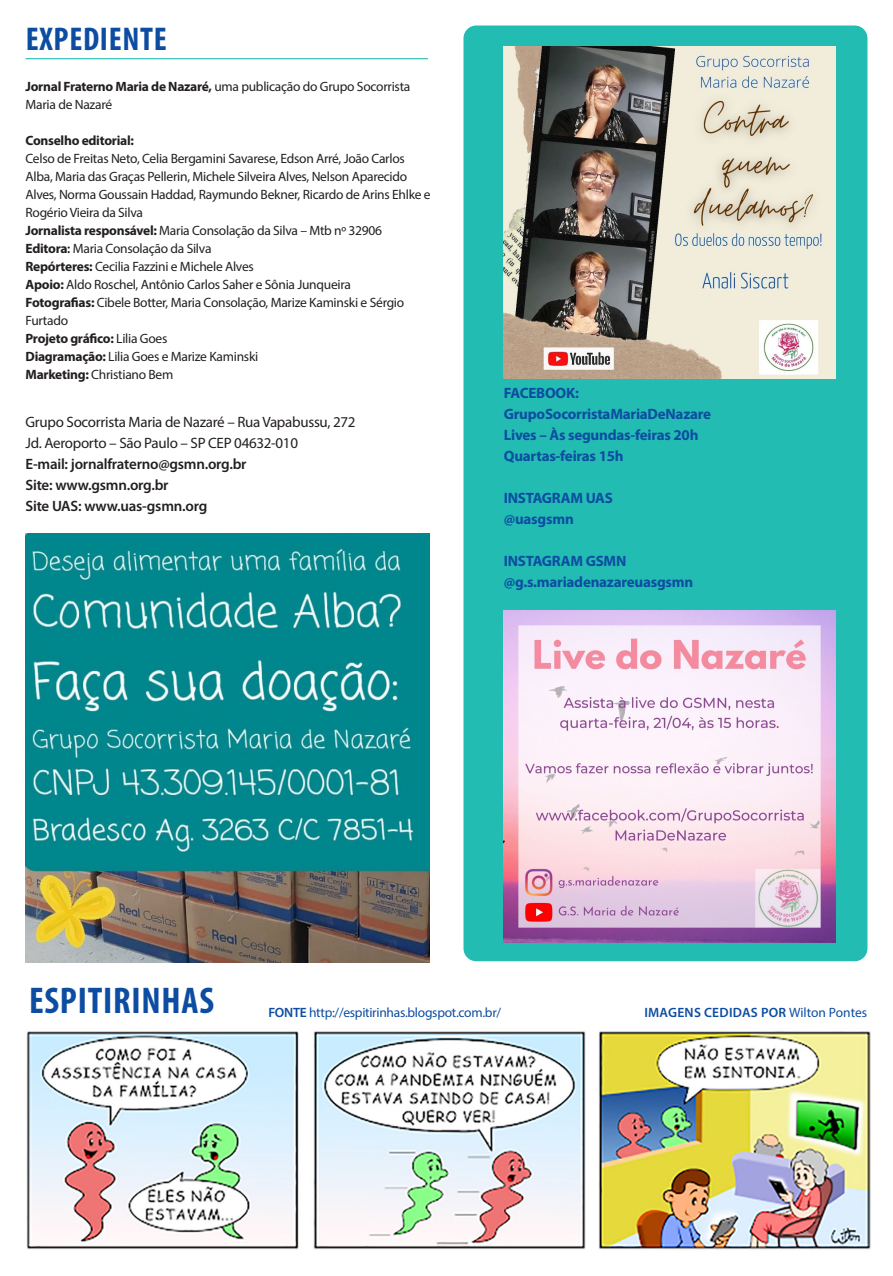
<style>
.page{position:relative;width:893px;height:1276px;background:#fff}
.page>*{position:absolute;margin:0;border:0;box-sizing:border-box;transform-origin:0 0}
.t1{font:700 condensed 37.35px "Myriad Pro";letter-spacing:.02em;color:#0d4da1}
.t2{font:700 condensed 33px "Myriad Pro";letter-spacing:.02em;color:#0d4da1}
.abertura_de_texto_1a{font:700 15px "Myriad Pro";letter-spacing:-.015em;color:#0d4da1}
.texto{font:15px/21px "Myriad Pro";letter-spacing:-.02em;color:#231f20}
.abertura_de_texto_1a-2{font:600 15px "Myriad Pro";letter-spacing:-.015em;color:#231f20}
.texto-2{font:13.5px/18px "Myriad Pro";letter-spacing:-.02em;color:#231f20}
.texto-3{font:700 13.5px "Myriad Pro";letter-spacing:-.02em;color:#231f20}
.t3{font:13.5px "Myriad Pro";letter-spacing:-.02em;color:#0d4da1}
.t4{font:600 13.5px "Myriad Pro";letter-spacing:.02em;color:#0d4da1}
.s1{font-weight:700}
.s2{font-weight:600}
.s3{font-weight:400}
</style>
<div class="page">
<div style="left:463px;top:26px;width:404px;height:935px;background:#22bcb3;border-radius:13px"></div>
<hr style="left:26px;top:58px;width:402px;height:1px;background:#22bcb3">
<img style="left:26px;top:1031px;width:845px;height:219px">
<img style="left:26px;top:533px;width:403px;height:429px">
<img style="left:504px;top:610px;width:331px;height:332px">
<img style="left:504px;top:47px;width:331px;height:331px">
<p class="t2" style="left:26px;top:19px;width:142px">EXPEDIENTE</p>
<p class="texto-2" style="left:26px;top:77px;width:386px"><span class="s1">Jornal Fraterno Maria de Nazaré,</span> uma publicação do Grupo Socorrista<br>Maria de Nazaré</p>
<p class="texto-3" style="left:26px;top:132px;width:110px">Conselho editorial:</p>
<p class="texto-2" style="left:26px;top:149px;width:407px">Celso de Freitas Neto, Celia Bergamini Savarese, Edson Arré, João Carlos Alba, Maria das Graças Pellerin, Michele Silveira Alves, Nelson Aparecido Alves, Norma Goussain Haddad, Raymundo Bekner, Ricardo de Arins Ehlke e Rogério Vieira da Silva</p>
<p class="texto-2" style="left:26px;top:221px;width:358px"><span class="s1">Jornalista responsável:</span> Maria Consolação da Silva – Mtb nº 32906</p>
<p class="texto-2" style="left:26px;top:239px;width:188px"><span class="s1">Editora</span><span class="s2">:</span> Maria Consolação da Silva</p>
<p class="texto-2" style="left:26px;top:257px;width:230px"><span class="s1">Repórteres:</span> Cecilia Fazzini e Michele Alves</p>
<p class="texto-2" style="left:26px;top:275px;width:327px"><span class="s1">Apoio:</span> Aldo Roschel, Antônio Carlos Saher e Sônia Junqueira</p>
<p class="texto-2" style="left:26px;top:293px;width:380px"><span class="s1">Fotografias:</span> Cibele Botter, Maria Consolação, Marize Kaminski e Sérgio<br>Furtado</p>
<p class="texto-3" style="left:26px;top:330px;width:143px">Projeto gráfico: <span class="s3">Lilia Goes</span></p>
<p class="texto-2" style="left:26px;top:347px;width:234px"><span class="s1">Diagramação:</span> Lilia Goes e Marize Kaminski</p>
<p class="texto-2" style="left:26px;top:365px;width:149px"><span class="s1">Marketing:</span> Christiano Bem</p>
<p class="texto" style="left:26px;top:411px;width:332px">Grupo Socorrista Maria de Nazaré – Rua Vapabussu, 272<br>Jd. Aeroporto – São Paulo – SP CEP 04632-010</p>
<p class="abertura_de_texto_1a-2" style="left:26px;top:455px;width:223px">E-mail: jornalfraterno@gsmn.org.br</p>
<p class="abertura_de_texto_1a-2" style="left:26px;top:476px;width:145px">Site: www.gsmn.org.br</p>
<p class="abertura_de_texto_1a-2" style="left:26px;top:497px;width:183px">Site UAS: www.uas-gsmn.org</p>
<p class="abertura_de_texto_1a" style="left:504px;top:383px;width:77px">FACEBOOK:</p>
<p class="abertura_de_texto_1a" style="left:504px;top:404px;width:209px">GrupoSocorristaMariaDeNazare</p>
<p class="abertura_de_texto_1a" style="left:504px;top:425px;width:196px">Lives – Às segundas-feiras 20h</p>
<p class="abertura_de_texto_1a" style="left:504px;top:446px;width:121px">Quartas-feiras 15h</p>
<p class="abertura_de_texto_1a" style="left:504px;top:488px;width:111px">INSTAGRAM UAS</p>
<p class="abertura_de_texto_1a" style="left:504px;top:509px;width:72px">@uasgsmn</p>
<p class="abertura_de_texto_1a" style="left:504px;top:551px;width:124px">INSTAGRAM GSMN</p>
<p class="abertura_de_texto_1a" style="left:504px;top:572px;width:191px">@g.s.mariadenazareuasgsmn</p>
<p class="t1" style="left:29px;top:977px;width:187px">ESPITIRINHAS</p>
<p class="t3" style="left:268px;top:1004px;width:234px"><span class="s2">FONTE</span> http://espitirinhas.blogspot.com.br/</p>
<p class="t4" style="left:644px;top:1004px;width:224px">IMAGENS CEDIDAS POR <span class="s3">Wilton Pontes</span></p>
</div>
